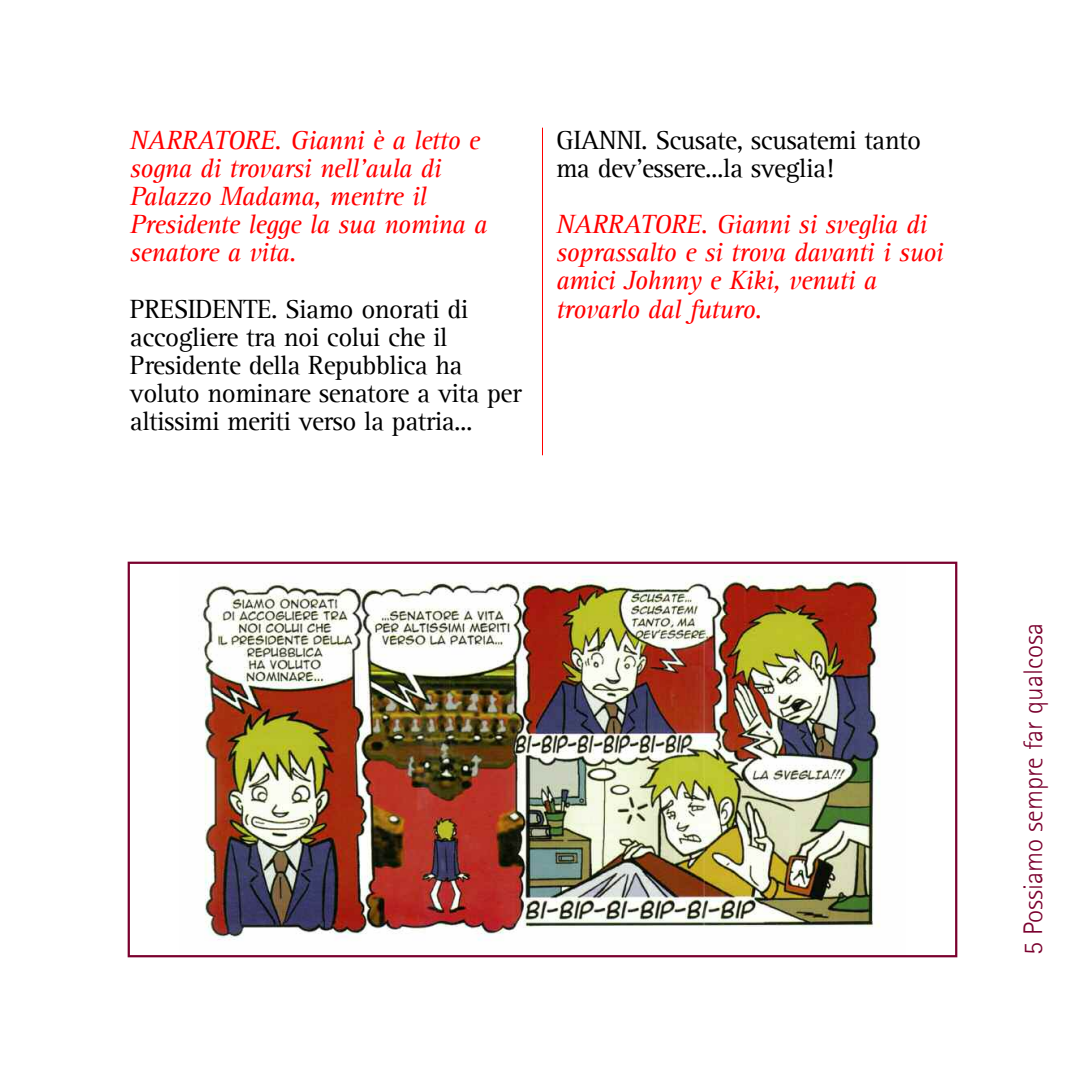
<style>
.page{position:relative;width:1085px;height:1085px;background:#fff}
.page>*{position:absolute;margin:0;border:0;box-sizing:border-box;transform-origin:0 0}
.t1{font:italic 27px/28.1px "Agfa Rotis Serif";letter-spacing:-.02em;color:#f00}
.t2{font:27px/28.1px "Agfa Rotis Serif";letter-spacing:-.02em;color:#000}
.t3{font:300 27px "Agfa Rotis Sans Serif";color:#7a002e}
</style>
<div class="page">
<img style="left:198px;top:576px;width:682px;height:364px">
<div style="left:128px;top:561px;width:829px;height:396px;border:2px solid #7a002e"></div>
<hr style="left:542px;top:128px;width:1px;height:327px;background:#f00">
<p class="t1" style="left:130px;top:126px;width:359px">NARRATORE. Gianni è a letto e sogna di trovarsi nell'aula di<br>Palazzo Madama, mentre il<br>Presidente legge la sua nomina a senatore a vita.</p>
<p class="t2" style="left:130px;top:295px;width:393px">PRESIDENTE. Siamo onorati di accogliere tra noi colui che il<br>Presidente della Repubblica ha voluto nominare senatore a vita per altissimi meriti verso la patria...</p>
<p class="t2" style="left:556px;top:126px;width:366px">GIANNI. Scusate, scusatemi tanto ma dev'essere...la sveglia!</p>
<p class="t1" style="left:556px;top:211px;width:389px">NARRATORE. Gianni si sveglia di soprassalto e si trova davanti i suoi amici Johnny e Kiki, venuti a trovarlo dal futuro.</p>
<p class="t3" style="left:1017px;top:954px;width:333px;rotate:-90deg">5 Possiamo sempre far qualcosa</p>
</div>
